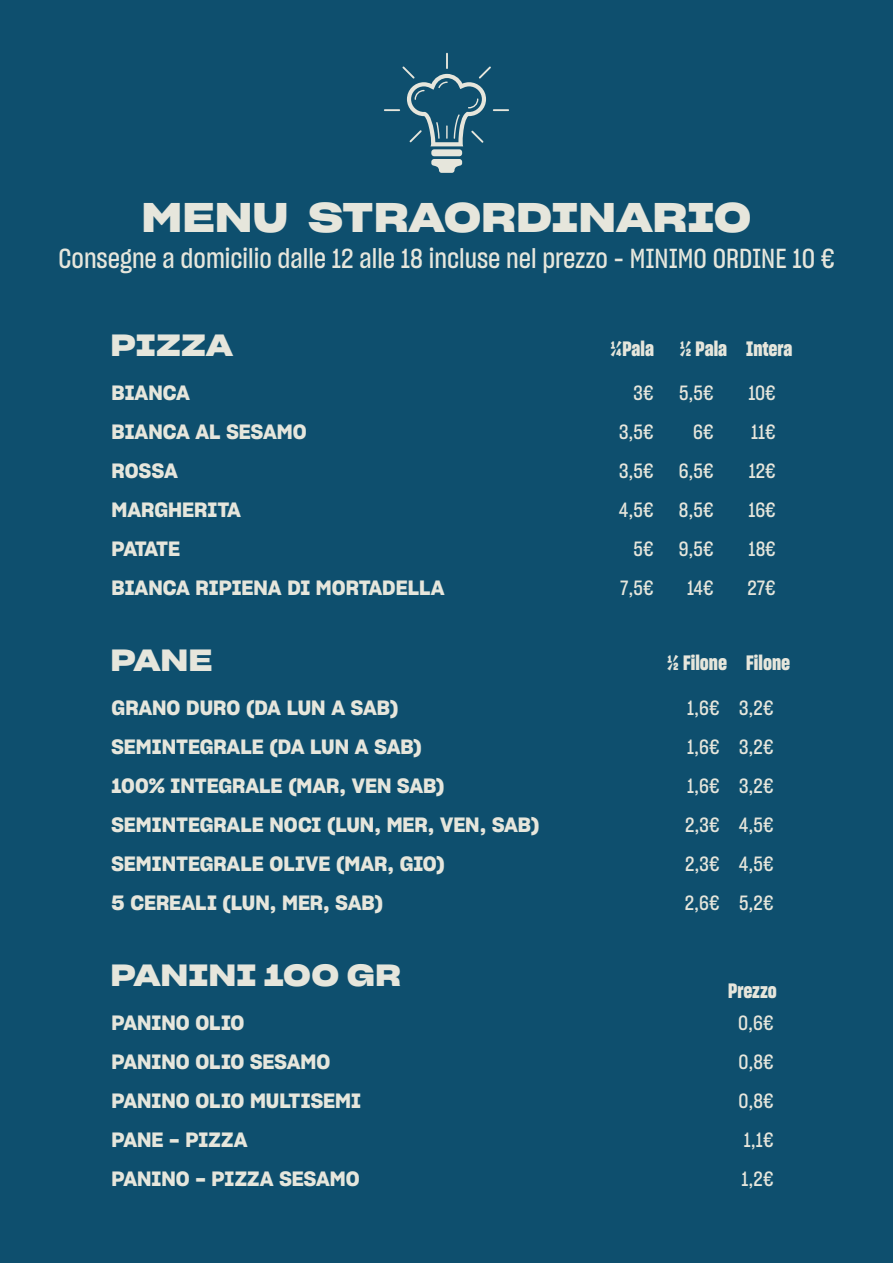
<style>
.page{position:relative;width:893px;height:1263px;background:#0e4f6e}
.page>*{position:absolute;margin:0;border:0;box-sizing:border-box;transform-origin:0 0}
.t1{font:40.5px "Sharp Grotesk Semi Bold 25";color:#e6e6dc}
.t2{font:30px "Sharp Grotesk Semi Bold 25";color:#e6e6dc}
.t3{font:27px "Sharp Grotesk Medium 15";color:#e6e6dc}
.t4{font:20.25px "Sharp Grotesk Semi Bold 20";color:#e6e6dc}
.t5{font:20.25px "Sharp Grotesk Medium 15";letter-spacing:-.005em;color:#e6e6dc}
.t6{font:20.25px "Sharp Grotesk Bold 15";color:#e6e6dc}
</style>
<div class="page">
<div style="left:431px;top:149px;width:31px;height:7px;background:#e6e6dc;border-radius:3px"></div>
<svg style="left:431px;top:159px;width:31px;height:14px"></svg>
<svg style="left:384px;top:53px;width:125px;height:93px"></svg>
<p class="t1" style="left:142px;top:182px;width:611px">MENU STRAORDINARIO</p>
<p class="t3" style="left:59px;top:240px;width:777px">Consegne a domicilio dalle 12 alle 18 incluse nel prezzo – MINIMO ORDINE 10 €</p>
<p class="t2" style="left:111px;top:319px;width:124px">PIZZA</p>
<p class="t4" style="left:112px;top:376px;width:80px">BIANCA</p>
<p class="t5" style="left:634px;top:379px;width:21px">3€</p>
<p class="t5" style="left:679px;top:379px;width:36px">5,5€</p>
<p class="t5" style="left:748px;top:379px;width:29px">10€</p>
<p class="t4" style="left:112px;top:415px;width:197px">BIANCA AL SESAMO</p>
<p class="t5" style="left:619px;top:418px;width:36px">3,5€</p>
<p class="t5" style="left:693px;top:418px;width:21px">6€</p>
<p class="t5" style="left:751px;top:418px;width:26px">11€</p>
<p class="t4" style="left:112px;top:454px;width:68px">ROSSA</p>
<p class="t5" style="left:619px;top:457px;width:36px">3,5€</p>
<p class="t5" style="left:679px;top:457px;width:36px">6,5€</p>
<p class="t5" style="left:749px;top:457px;width:28px">12€</p>
<p class="t4" style="left:112px;top:493px;width:131px">MARGHERITA</p>
<p class="t5" style="left:619px;top:496px;width:36px">4,5€</p>
<p class="t5" style="left:679px;top:496px;width:36px">8,5€</p>
<p class="t5" style="left:749px;top:496px;width:28px">16€</p>
<p class="t4" style="left:112px;top:532px;width:70px">PATATE</p>
<p class="t5" style="left:633px;top:535px;width:21px">5€</p>
<p class="t5" style="left:679px;top:535px;width:36px">9,5€</p>
<p class="t5" style="left:749px;top:535px;width:28px">18€</p>
<p class="t4" style="left:112px;top:571px;width:335px">BIANCA RIPIENA DI MORTADELLA</p>
<p class="t5" style="left:620px;top:574px;width:34px">7,5€</p>
<p class="t5" style="left:687px;top:574px;width:28px">14€</p>
<p class="t5" style="left:748px;top:574px;width:29px">27€</p>
<p class="t6" style="left:610px;top:334px;width:46px">¼Pala</p>
<p class="t6" style="left:679px;top:334px;width:50px">½ Pala</p>
<p class="t6" style="left:746px;top:334px;width:48px">Intera</p>
<p class="t2" style="left:111px;top:634px;width:103px">PANE</p>
<p class="t4" style="left:112px;top:691px;width:288px">GRANO DURO (DA LUN A SAB)</p>
<p class="t5" style="left:687px;top:693px;width:88px">1,6€ 3,2€</p>
<p class="t4" style="left:112px;top:730px;width:312px">SEMINTEGRALE (DA LUN A SAB)</p>
<p class="t5" style="left:687px;top:732px;width:88px">1,6€ 3,2€</p>
<p class="t4" style="left:112px;top:769px;width:334px">100% INTEGRALE (MAR, VEN SAB)</p>
<p class="t5" style="left:687px;top:771px;width:88px">1,6€ 3,2€</p>
<p class="t4" style="left:112px;top:808px;width:429px">SEMINTEGRALE NOCI (LUN, MER, VEN, SAB)</p>
<p class="t5" style="left:685px;top:810px;width:89px">2,3€ 4,5€</p>
<p class="t4" style="left:112px;top:847px;width:335px">SEMINTEGRALE OLIVE (MAR, GIO)</p>
<p class="t5" style="left:685px;top:849px;width:89px">2,3€ 4,5€</p>
<p class="t4" style="left:112px;top:886px;width:273px">5 CEREALI (LUN, MER, SAB)</p>
<p class="t5" style="left:685px;top:888px;width:90px">2,6€ 5,2€</p>
<p class="t6" style="left:667px;top:649px;width:62px">½ Filone</p>
<p class="t6" style="left:746px;top:649px;width:45px">Filone</p>
<p class="t2" style="left:111px;top:949px;width:292px">PANINI 100 GR</p>
<p class="t6" style="left:728px;top:977px;width:50px">Prezzo</p>
<p class="t4" style="left:112px;top:1006px;width:134px">PANINO OLIO</p>
<p class="t5" style="left:738px;top:1008px;width:37px">0,6€</p>
<p class="t4" style="left:112px;top:1045px;width:220px">PANINO OLIO SESAMO</p>
<p class="t5" style="left:738px;top:1047px;width:36px">0,8€</p>
<p class="t4" style="left:112px;top:1084px;width:251px">PANINO OLIO MULTISEMI</p>
<p class="t5" style="left:738px;top:1086px;width:36px">0,8€</p>
<p class="t4" style="left:112px;top:1123px;width:137px">PANE - PIZZA</p>
<p class="t5" style="left:744px;top:1125px;width:31px">1,1€</p>
<p class="t4" style="left:112px;top:1162px;width:250px">PANINO - PIZZA SESAMO</p>
<p class="t5" style="left:742px;top:1164px;width:33px">1,2€</p>
</div>
